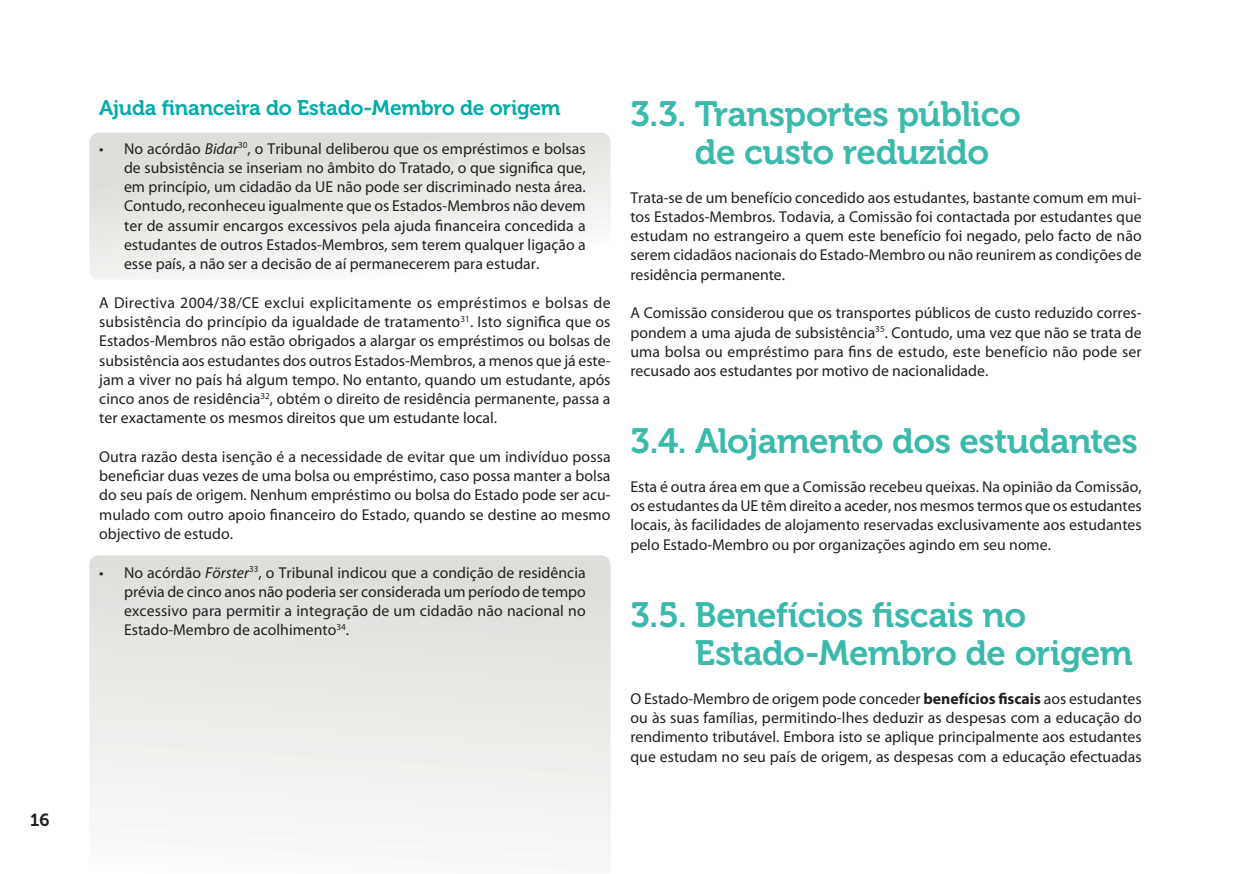
<style>
.page{position:relative;width:1241px;height:874px;background:#fff}
.page>*{position:absolute;margin:0;border:0;box-sizing:border-box;transform-origin:0 0}
.t1{font:35px/38.5px "Museo 700";letter-spacing:-.02em;color:#3bbaac}
.t2{font:21px "Museo 700";letter-spacing:-.015em;color:#00aca9}
.t3{font:17.5px "Museo 700";color:#231f20}
.t4{font:15.75px/19.2px "Myriad Pro";color:#231f20;text-align:justify}
.s1{font-style:italic}
.s2{font-weight:700}
</style>
<div class="page">
<div style="left:89px;top:133px;width:521px;height:146px;background:linear-gradient(to bottom,#dcddd9,#faf9f8);border-radius:10px"></div>
<svg style="left:89px;top:555px;width:521px;height:292px"></svg>
<p class="t3" style="left:30px;top:813px;width:21px">16</p>
<h2 class="t2" style="left:99px;top:100px;width:463px">Ajuda financeira do Estado-Membro de origem</h2>
<p class="t4" style="left:124px;top:140px;width:463px;text-indent:-25px">• No acórdão <span class="s1">Bidar</span><sup>30</sup>, o Tribunal deliberou que os empréstimos e bolsas de subsistência se inseriam no âmbito do Tratado, o que significa que, em princípio, um cidadão da UE não pode ser discriminado nesta área.<br>Contudo, reconheceu igualmente que os Estados-Membros não devem ter de assumir encargos excessivos pela ajuda financeira concedida a estudantes de outros Estados-Membros, sem terem qualquer ligação a esse país, a não ser a decisão de aí permanecerem para estudar.</p>
<p class="t4" style="left:99px;top:294px;width:512px">A Directiva 2004/38/CE exclui explicitamente os empréstimos e bolsas de subsistência do princípio da igualdade de tratamento<sup>31</sup>. Isto significa que os Estados-Membros não estão obrigados a alargar os empréstimos ou bolsas de subsistência aos estudantes dos outros Estados-Membros, a menos que já este&shy;jam a viver no país há algum tempo. No entanto, quando um estudante, após cinco anos de residência<sup>32</sup>, obtém o direito de residência permanente, passa a ter exactamente os mesmos direitos que um estudante local.</p>
<p class="t4" style="left:99px;top:448px;width:512px">Outra razão desta isenção é a necessidade de evitar que um indivíduo possa beneficiar duas vezes de uma bolsa ou empréstimo, caso possa manter a bolsa do seu país de origem. Nenhum empréstimo ou bolsa do Estado pode ser acu&shy;mulado com outro apoio financeiro do Estado, quando se destine ao mesmo objectivo de estudo.</p>
<p class="t4" style="left:124px;top:564px;width:463px;text-indent:-25px">• No acórdão <span class="s1">Förster</span><sup>33</sup>, o Tribunal indicou que a condição de residência prévia de cinco anos não poderia ser considerada um período de tempo excessivo para permitir a integração de um cidadão não nacional no Estado-Membro de acolhimento<sup>34</sup>.</p>
<h1 class="t1" style="left:694px;top:98px;width:327px;text-indent:-64px">3.3. Transportes público de custo reduzido</h1>
<p class="t4" style="left:630px;top:189px;width:512px">Trata-se de um benefício concedido aos estudantes, bastante comum em mui&shy;tos Estados-Membros. Todavia, a Comissão foi contactada por estudantes que estudam no estrangeiro a quem este benefício foi negado, pelo facto de não serem cidadãos nacionais do Estado-Membro ou não reunirem as condições de residência permanente.</p>
<p class="t4" style="left:630px;top:305px;width:512px">A Comissão considerou que os transportes públicos de custo reduzido corres&shy;pondem a uma ajuda de subsistência<sup>35</sup>. Contudo, uma vez que não se trata de uma bolsa ou empréstimo para fins de estudo, este benefício não pode ser recusado aos estudantes por motivo de nacionalidade.</p>
<h1 class="t1" style="left:630px;top:425px;width:509px">3.4. Alojamento dos estudantes</h1>
<p class="t4" style="left:630px;top:478px;width:512px">Esta é outra área em que a Comissão recebeu queixas. Na opinião da Comissão, os estudantes da UE têm direito a aceder, nos mesmos termos que os estudantes locais, às facilidades de alojamento reservadas exclusivamente aos estudantes pelo Estado-Membro ou por organizações agindo em seu nome.</p>
<h1 class="t1" style="left:694px;top:598px;width:439px;text-indent:-64px">3.5. Benefícios fiscais no<br>Estado-Membro de origem</h1>
<p class="t4" style="left:630px;top:690px;width:512px">O Estado-Membro de origem pode conceder <span class="s2">benefícios fiscais</span> aos estudantes ou às suas famílias, permitindo-lhes deduzir as despesas com a educação do rendimento tributável. Embora isto se aplique principalmente aos estudantes que estudam no seu país de origem, as despesas com a educação efectuadas</p>
</div>
